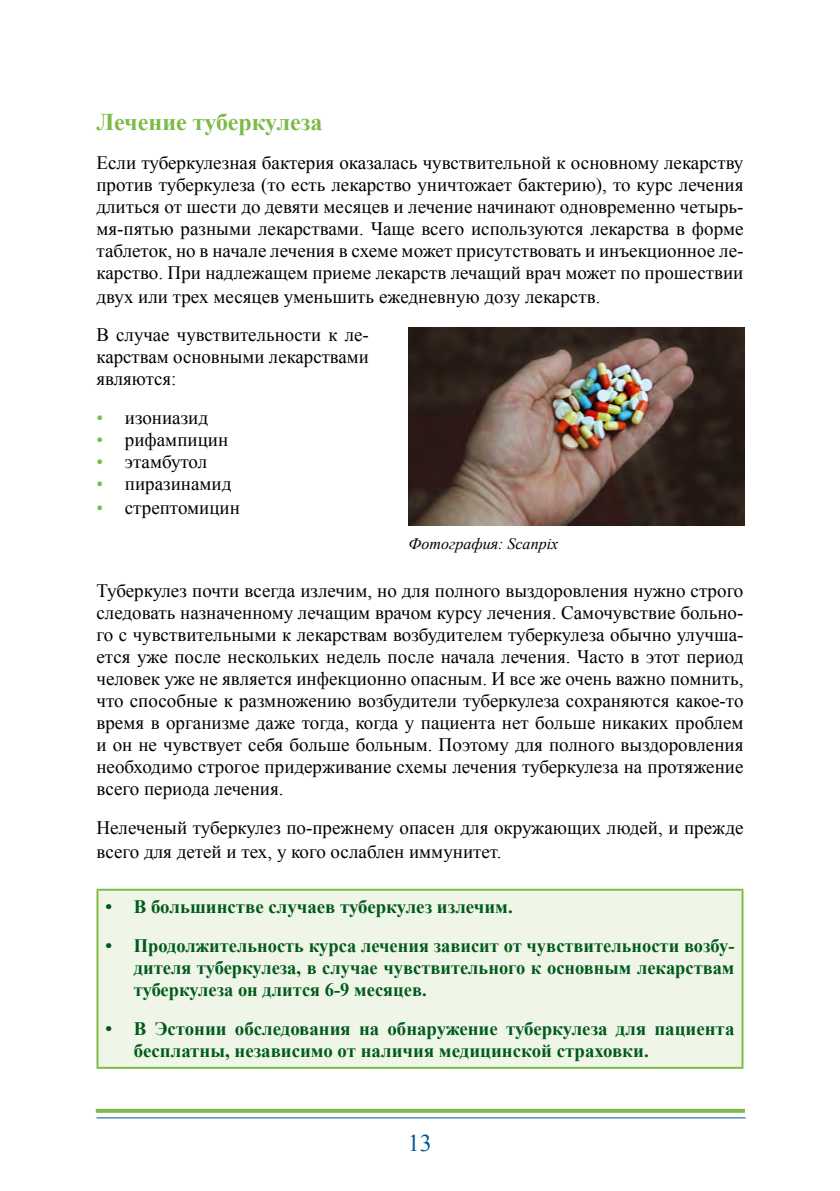
<style>
.page{position:relative;width:840px;height:1191px;background:#fff}
.page>*{position:absolute;margin:0;border:0;box-sizing:border-box;transform-origin:0 0}
.PK{font:700 24px "Times New Roman";color:#7eba47}
.t1{font:24px "Times New Roman";color:#005795}
.Default{font:19px/22px "Times New Roman";color:#000;text-align:justify}
.PK-2{font:700 19px/22px "Times New Roman";color:#005a1c;text-align:justify}
.List_Paragraph{font:19px "Times New Roman";color:#000}
.Default-2{font:italic 16px "Times New Roman";color:#000}
.s1{color:#7eba47}
</style>
<div class="page">
<svg style="left:96px;top:1108px;width:648px;height:4px;background:#98c86c"></svg>
<hr style="left:96px;top:1117px;width:649px;height:1px;background:#005795">
<img style="left:408px;top:328px;width:336px;height:197px">
<div style="left:97px;top:889px;width:645px;height:178px;background:#eff6e7"></div>
<hr style="left:96px;top:888px;width:647px;height:2px;background:#7eba47">
<hr style="left:96px;top:890px;width:2px;height:176px;background:#7eba47">
<hr style="left:741px;top:890px;width:2px;height:176px;background:#7eba47">
<hr style="left:96px;top:1066px;width:647px;height:2px;background:#7eba47">
<p class="PK" style="left:96px;top:105px;width:227px">Лечение туберкулеза</p>
<p class="Default" style="left:96px;top:151px;width:648px">Если туберкулезная бактерия оказалась чувствительной к основному лекарству против туберкулеза (то есть лекарство уничтожает бактерию), то курс лечения длиться от шести до девяти месяцев и лечение начинают одновременно четырь&shy;мя-пятью разными лекарствами. Чаще всего используются лекарства в форме таблеток, но в начале лечения в схеме может присутствовать и инъекционное ле&shy;карство. При надлежащем приеме лекарств лечащий врач может по прошествии</p>
<p class="Default" style="left:96px;top:285px;width:505px">двух или трех месяцев уменьшить ежедневную дозу лекарств.</p>
<p class="Default" style="left:96px;top:323px;width:274px">В случае чувствительности к ле&shy;карствам основными лекарствами являются:</p>
<p class="List_Paragraph" style="left:96px;top:405px;width:113px"><span class="s1">•</span> изониазид</p>
<p class="List_Paragraph" style="left:96px;top:427px;width:133px"><span class="s1">•</span> рифампицин</p>
<p class="List_Paragraph" style="left:96px;top:449px;width:112px"><span class="s1">•</span> этамбутол</p>
<p class="List_Paragraph" style="left:96px;top:471px;width:136px"><span class="s1">•</span> пиразинамид</p>
<p class="List_Paragraph" style="left:96px;top:494px;width:145px"><span class="s1">•</span> стрептомицин</p>
<p class="Default-2" style="left:408px;top:533px;width:151px">Фотография: Scanpix</p>
<p class="Default" style="left:96px;top:579px;width:648px">Туберкулез почти всегда излечим, но для полного выздоровления нужно строго следовать назначенному лечащим врачом курсу лечения. Самочувствие больно&shy;го с чувствительными к лекарствам возбудителем туберкулеза обычно улучша&shy;ется уже после нескольких недель после начала лечения. Часто в этот период человек уже не является инфекционно опасным. И все же очень важно помнить, что способные к размножению возбудители туберкулеза сохраняются какое-то время в организме даже тогда, когда у пациента нет больше никаких проблем и он не чувствует себя больше больным. Поэтому для полного выздоровления необходимо строгое придерживание схемы лечения туберкулеза на протяжение всего периода лечения.</p>
<p class="Default" style="left:96px;top:815px;width:648px;line-height:24px">Нелеченый туберкулез по-прежнему опасен для окружающих людей, и прежде всего для детей и тех, у кого ослаблен иммунитет.</p>
<p class="PK-2" style="left:105px;top:895px;width:408px">• В большинстве случаев туберкулез излечим.</p>
<p class="PK-2" style="left:134px;top:934px;width:601px;text-indent:-28px">• Продолжительность курса лечения зависит от чувствительности возбу&shy;дителя туберкулеза, в случае чувствительного к основным лекарствам туберкулеза он длится 6-9 месяцев.</p>
<p class="PK-2" style="left:134px;top:1017px;width:601px;text-indent:-28px">• В Эстонии обследования на обнаружение туберкулеза для пациента бесплатны, независимо от наличия медицинской страховки.</p>
<p class="t1" style="left:408px;top:1126px;width:25px">13</p>
</div>
